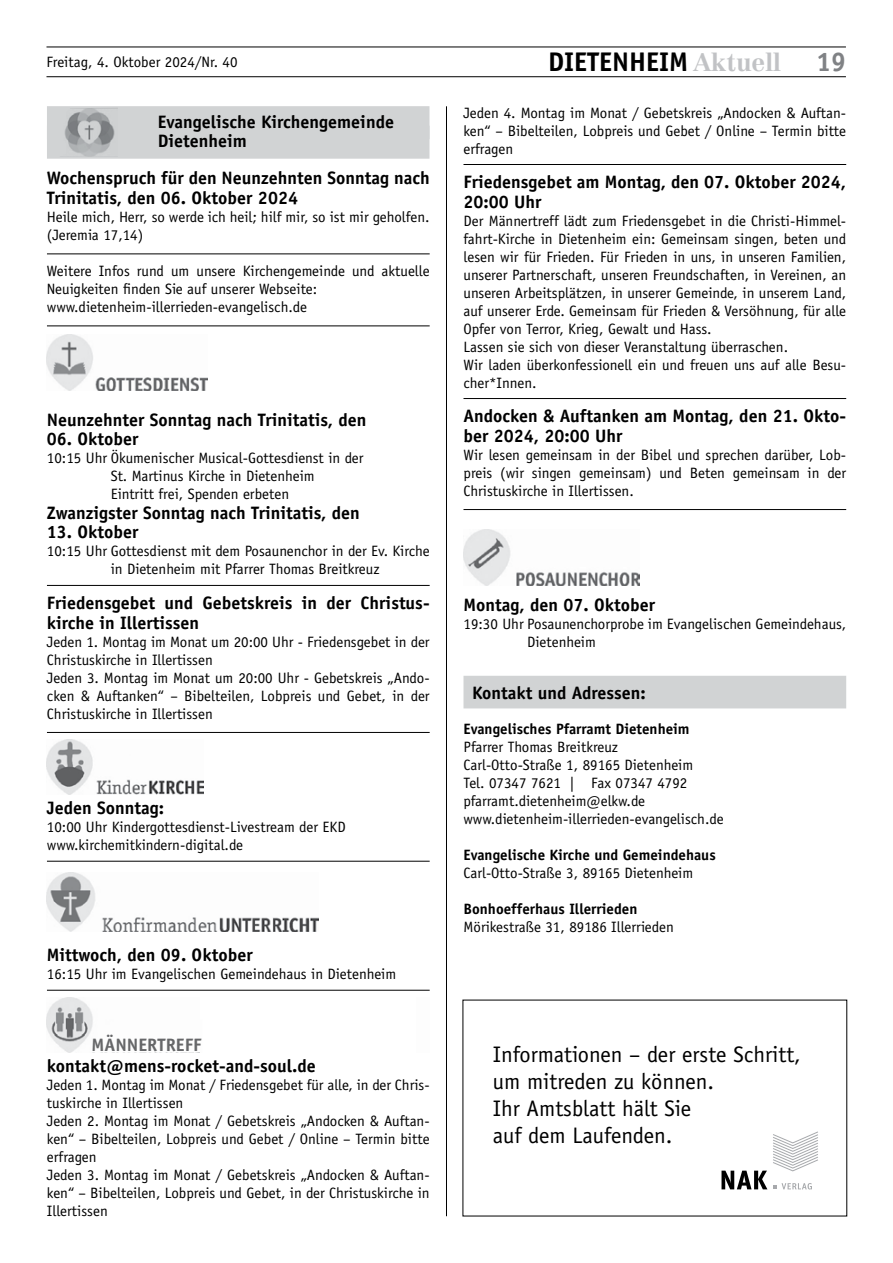
<style>
.page{position:relative;width:893px;height:1263px;background:#fff}
.page>*{position:absolute;margin:0;border:0;box-sizing:border-box;transform-origin:0 0}
.t1{font:700 27px "Officina Sans";color:#000}
.t2{font:700 27px "Officina Sans";color:#808285}
.t3{font:22.5px/27px "Officina Sans";color:#000}
.Rubrikname{font:700 18px/19.5px "Officina Sans";color:#000}
.t4{font:700 18px "Officina Sans";color:#666769}
.Grundtext{font:15px/18px "Officina Sans";color:#000;text-align:justify}
.Einzug_15_mm{font:15px/18px "Officina Sans";color:#000}
.t5{font:700 15px "Officina Sans";color:#000}
.s1{font-family:"Centennial";font-size:24.75px;color:#a7a9ac}
</style>
<div class="page">
<hr style="left:446px;top:106px;width:1px;height:1110px;background:#000">
<hr style="left:46px;top:76px;width:800px;height:1px;background:#000">
<hr style="left:46px;top:47px;width:800px;height:1px;background:#000">
<hr style="left:463px;top:164px;width:383px;height:1px;background:#000">
<hr style="left:463px;top:398px;width:383px;height:1px;background:#000">
<hr style="left:463px;top:509px;width:383px;height:1px;background:#000">
<div style="left:463px;top:676px;width:383px;height:32px;background:#d1d3d4"></div>
<img style="left:463px;top:529px;width:177px;height:56px">
<hr style="left:47px;top:254px;width:383px;height:1px;background:#000">
<hr style="left:47px;top:326px;width:383px;height:1px;background:#000">
<hr style="left:47px;top:585px;width:383px;height:1px;background:#000">
<hr style="left:47px;top:732px;width:383px;height:1px;background:#000">
<hr style="left:47px;top:861px;width:383px;height:1px;background:#000">
<hr style="left:47px;top:990px;width:383px;height:1px;background:#000">
<div style="left:47px;top:106px;width:382px;height:33px;background:#d1d3d4"></div>
<div style="left:47px;top:126px;width:382px;height:33px;background:#d1d3d4"></div>
<img style="left:65px;top:108px;width:53px;height:49px">
<img style="left:47px;top:335px;width:160px;height:55px">
<img style="left:47px;top:739px;width:157px;height:56px">
<img style="left:47px;top:872px;width:272px;height:59px">
<img style="left:47px;top:997px;width:46px;height:56px">
<img style="left:90px;top:1019px;width:110px;height:34px">
<svg style="left:721px;top:1131px;width:97px;height:58px"></svg>
<p class="Grundtext" style="left:46px;top:53px;width:193px">Freitag, 4. Oktober 2024/Nr. 40</p>
<h1 class="t1" style="left:548px;top:45px;width:234px">DIETENHEIM <span class="s1">Aktuell</span></h1>
<h1 class="t2" style="left:816px;top:45px;width:32px">19</h1>
<p class="Grundtext" style="left:463px;top:104px;width:384px">Jeden 4. Montag im Monat / Gebetskreis „Andocken &amp; Auftan&shy;ken“ – Bibelteilen, Lobpreis und Gebet / Online – Termin bitte erfragen</p>
<p class="Rubrikname" style="left:463px;top:172px;width:384px">Friedensgebet am Montag, den 07. Oktober 2024,<br>20:00 Uhr</p>
<p class="Grundtext" style="left:463px;top:212px;width:384px">Der Männertreff lädt zum Friedensgebet in die Christi-Himmel&shy;fahrt-Kirche in Dietenheim ein: Gemeinsam singen, beten und lesen wir für Frieden. Für Frieden in uns, in unseren Familien, unserer Partnerschaft, unseren Freundschaften, in Vereinen, an unseren Arbeitsplätzen, in unserer Gemeinde, in unserem Land, auf unserer Erde. Gemeinsam für Frieden &amp; Versöhnung, für alle Opfer von Terror, Krieg, Gewalt und Hass.</p>
<p class="Grundtext" style="left:463px;top:338px;width:326px">Lassen sie sich von dieser Veranstaltung überraschen.</p>
<p class="Grundtext" style="left:463px;top:356px;width:384px">Wir laden überkonfessionell ein und freuen uns auf alle Besu&shy;cher*Innen.</p>
<p class="Rubrikname" style="left:463px;top:406px;width:384px">Andocken &amp; Auftanken am Montag, den 21. Okto&shy;ber 2024, 20:00 Uhr</p>
<p class="Grundtext" style="left:463px;top:446px;width:384px">Wir lesen gemeinsam in der Bibel und sprechen darüber, Lob&shy;preis (wir singen gemeinsam) und Beten gemeinsam in der Christuskirche in Illertissen.</p>
<p class="Rubrikname" style="left:158px;top:112px;width:238px">Evangelische Kirchengemeinde<br>Dietenheim</p>
<p class="Rubrikname" style="left:47px;top:168px;width:384px">Wochenspruch für den Neunzehnten Sonntag nach<br>Trinitatis, den 06. Oktober 2024</p>
<p class="Grundtext" style="left:47px;top:208px;width:384px">Heile mich, Herr, so werde ich heil; hilf mir, so ist mir geholfen. (Jeremia 17,14)</p>
<p class="Grundtext" style="left:47px;top:262px;width:384px">Weitere Infos rund um unsere Kirchengemeinde und aktuelle<br>Neuigkeiten finden Sie auf unserer Webseite:</p>
<p class="Grundtext" style="left:47px;top:298px;width:262px">www.dietenheim-illerrieden-evangelisch.de</p>
<p class="Rubrikname" style="left:47px;top:410px;width:321px">Neunzehnter Sonntag nach Trinitatis, den</p>
<p class="Rubrikname" style="left:47px;top:429px;width:93px">06. Oktober</p>
<p class="Einzug_15_mm" style="left:111px;top:449px;width:254px;text-indent:-64px">10:15 Uhr Ökumenischer Musical-Gottesdienst in der<br>St. Martinus Kirche in Dietenheim</p>
<p class="Einzug_15_mm" style="left:111px;top:485px;width:180px">Eintritt frei, Spenden erbeten</p>
<p class="Rubrikname" style="left:47px;top:503px;width:314px">Zwanzigster Sonntag nach Trinitatis, den</p>
<p class="Rubrikname" style="left:47px;top:522px;width:93px">13. Oktober</p>
<p class="Einzug_15_mm" style="left:111px;top:542px;width:320px;text-indent:-64px">10:15 Uhr Gottesdienst mit dem Posaunenchor in der Ev. Kirche in Dietenheim mit Pfarrer Thomas Breitkreuz</p>
<p class="Rubrikname" style="left:47px;top:593px;width:384px">Friedensgebet und Gebetskreis in der Christus&shy;kirche in Illertissen</p>
<p class="Grundtext" style="left:47px;top:632px;width:384px">Jeden 1. Montag im Monat um 20:00 Uhr - Friedensgebet in der<br>Christuskirche in Illertissen</p>
<p class="Grundtext" style="left:47px;top:668px;width:384px">Jeden 3. Montag im Monat um 20:00 Uhr - Gebetskreis „Ando&shy;cken &amp; Auftanken“ – Bibelteilen, Lobpreis und Gebet, in der Christuskirche in Illertissen</p>
<p class="Rubrikname" style="left:463px;top:595px;width:193px">Montag, den 07. Oktober</p>
<p class="Einzug_15_mm" style="left:527px;top:615px;width:320px;text-indent:-64px">19:30 Uhr Posaunenchorprobe im Evangelischen Gemeindehaus,<br>Dietenheim</p>
<p class="Rubrikname" style="left:472px;top:683px;width:175px">Kontakt und Adressen:</p>
<p class="t5" style="left:463px;top:719px;width:228px">Evangelisches Pfarramt Dietenheim</p>
<p class="Grundtext" style="left:463px;top:738px;width:156px">Pfarrer Thomas Breitkreuz</p>
<p class="Grundtext" style="left:463px;top:756px;width:231px">Carl-Otto-Straße 1, 89165 Dietenheim</p>
<p class="Grundtext" style="left:463px;top:774px;width:225px">Tel. 07347 7621 | Fax 07347 4792</p>
<p class="Grundtext" style="left:463px;top:792px;width:183px">pfarramt.dietenheim@elkw.de</p>
<p class="Grundtext" style="left:463px;top:810px;width:262px">www.dietenheim-illerrieden-evangelisch.de</p>
<p class="t5" style="left:463px;top:845px;width:254px">Evangelische Kirche und Gemeindehaus</p>
<p class="Grundtext" style="left:463px;top:864px;width:231px">Carl-Otto-Straße 3, 89165 Dietenheim</p>
<p class="t5" style="left:463px;top:899px;width:175px">Bonhoefferhaus Illerrieden</p>
<p class="Grundtext" style="left:463px;top:918px;width:212px">Mörikestraße 31, 89186 Illerrieden</p>
<p class="Rubrikname" style="left:47px;top:798px;width:119px">Jeden Sonntag:</p>
<p class="Grundtext" style="left:47px;top:818px;width:300px">10:00 Uhr Kindergottesdienst-Livestream der EKD</p>
<p class="Grundtext" style="left:47px;top:836px;width:198px">www.kirchemitkindern-digital.de</p>
<p class="Rubrikname" style="left:47px;top:945px;width:207px">Mittwoch, den 09. Oktober</p>
<p class="Grundtext" style="left:47px;top:965px;width:351px">16:15 Uhr im Evangelischen Gemeindehaus in Dietenheim</p>
<p class="t4" style="left:92px;top:1034px;width:112px">MÄNNERTREFF</p>
<p class="Rubrikname" style="left:47px;top:1056px;width:270px">kontakt@mens-rocket-and-soul.de</p>
<p class="Grundtext" style="left:47px;top:1076px;width:384px">Jeden 1. Montag im Monat / Friedensgebet für alle, in der Chris&shy;tuskirche in Illertissen</p>
<p class="Grundtext" style="left:47px;top:1112px;width:384px">Jeden 2. Montag im Monat / Gebetskreis „Andocken &amp; Auftan&shy;ken“ – Bibelteilen, Lobpreis und Gebet / Online – Termin bitte erfragen</p>
<p class="Grundtext" style="left:47px;top:1166px;width:384px">Jeden 3. Montag im Monat / Gebetskreis „Andocken &amp; Auftan&shy;ken“ – Bibelteilen, Lobpreis und Gebet, in der Christuskirche in Illertissen</p>
<p class="t3" style="left:493px;top:1041px;width:310px">Informationen – der erste Schritt, um mitreden zu können.</p>
<p class="t3" style="left:493px;top:1095px;width:200px">Ihr Amtsblatt hält Sie</p>
<p class="t3" style="left:493px;top:1122px;width:181px">auf dem Laufenden.</p>
</div>
